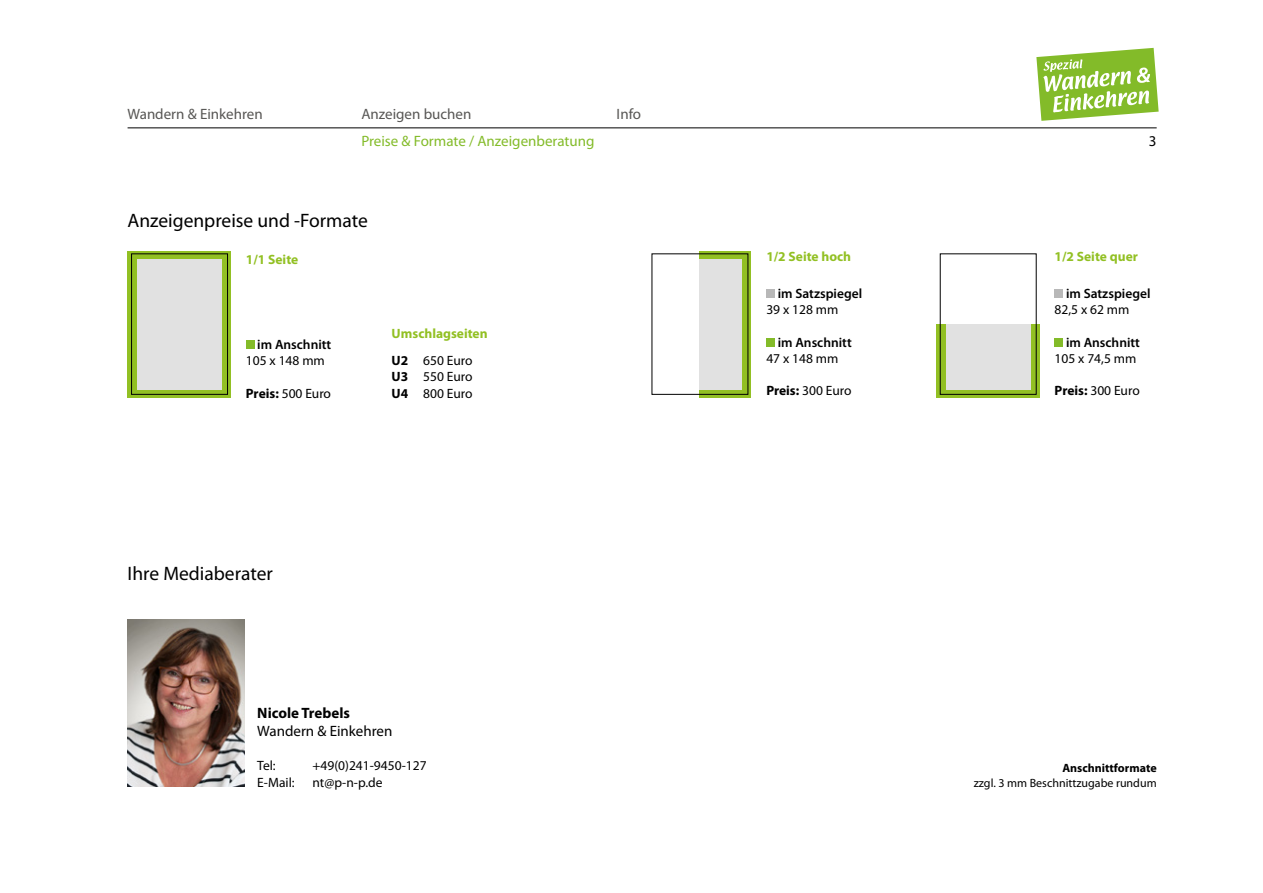
<style>
.page{position:relative;width:1263px;height:893px;background:#fff}
.page>*{position:absolute;margin:0;border:0;box-sizing:border-box;transform-origin:0 0}
.t1{font:19.5px "Myriad Pro";color:#000}
.t2{font:15px "Myriad Pro";color:#575654}
.t3{font:15px "Myriad Pro";color:#83bb29}
.t4{font:15px "Myriad Pro";color:#000}
.t5{font:700 15px "Myriad Pro";color:#000}
.t6{font:13.5px/16.2px "Myriad Pro";color:#000}
.t7{font:600 13.5px "Myriad Pro";color:#000}
.t8{font:700 13.5px/26.7px "Myriad Pro";color:#92c023}
.t9{font:12px "Myriad Pro";color:#000}
.t10{font:700 12px "Myriad Pro";color:#000}
.s1{font-weight:700}
.s2{color:#000}
.s3{font-weight:400;color:#000}
</style>
<div class="page">
<hr style="left:128px;top:128px;width:1029px;height:1px;background:#000">
<svg style="left:1036px;top:48px;width:122px;height:73px"></svg>
<div style="left:246px;top:341px;width:9px;height:8px;background:#83bb29"></div>
<div style="left:766px;top:289px;width:9px;height:9px;background:#b8b8b8"></div>
<div style="left:766px;top:338px;width:9px;height:9px;background:#83bb29"></div>
<div style="left:1054px;top:289px;width:9px;height:9px;background:#b8b8b8"></div>
<div style="left:1054px;top:338px;width:9px;height:9px;background:#83bb29"></div>
<div style="left:128px;top:251px;width:103px;height:147px;background:#92c023"></div>
<div style="left:131px;top:254px;width:97px;height:141px;border:1px solid #000"></div>
<div style="left:138px;top:259px;width:84px;height:130px;background:#e1e1e1"></div>
<svg style="left:700px;top:251px;width:51px;height:147px;fill:#92c023"></svg>
<div style="left:700px;top:259px;width:42px;height:130px;background:#e1e1e1"></div>
<svg style="left:936px;top:324px;width:103px;height:74px;fill:#92c023"></svg>
<div style="left:940px;top:254px;width:96px;height:141px;border:1px solid #000"></div>
<div style="left:946px;top:324px;width:85px;height:65px;background:#e1e1e1"></div>
<img style="left:128px;top:620px;width:117px;height:167px">
<p class="t2" style="left:128px;top:104px;width:137px">Wandern &amp; Einkehren</p>
<p class="t2" style="left:361px;top:104px;width:111px">Anzeigen buchen</p>
<p class="t2" style="left:617px;top:104px;width:26px">Info</p>
<p class="t3" style="left:361px;top:132px;width:235px">Preise &amp; Formate / Anzeigenberatung</p>
<p class="t4" style="left:1149px;top:132px;width:9px">3</p>
<h1 class="t1" style="left:128px;top:209px;width:242px">Anzeigenpreise und -Formate</h1>
<p class="t8" style="left:246px;top:246px;width:54px">1/1 Seite</p>
<p class="t7" style="left:257px;top:336px;width:76px">im Anschnitt</p>
<p class="t6" style="left:246px;top:353px;width:80px">105 x 148 mm</p>
<p class="t6" style="left:246px;top:385px;width:87px"><span class="s1">Preis:</span> 500 Euro</p>
<p class="t8" style="left:392px;top:320px;width:98px">Umschlagseiten<br><span class="s2">U2</span> <span class="s3">650 Euro</span></p>
<p class="t6" style="left:392px;top:369px;width:82px"><span class="s1">U3</span> 550 Euro<br><span class="s1">U4</span> 800 Euro</p>
<h1 class="t1" style="left:128px;top:562px;width:147px">Ihre Mediaberater</h1>
<p class="t5" style="left:257px;top:703px;width:94px">Nicole Trebels</p>
<p class="t4" style="left:257px;top:722px;width:137px">Wandern &amp; Einkehren</p>
<p class="t6" style="left:257px;top:758px;width:20px">Tel:</p>
<p class="t6" style="left:313px;top:758px;width:116px">+49(0)241-9450-127</p>
<p class="t6" style="left:257px;top:774px;width:39px">E-Mail:</p>
<p class="t6" style="left:313px;top:774px;width:72px">nt@p-n-p.de</p>
<p class="t8" style="left:766px;top:242px;width:86px">1/2 Seite hoch</p>
<p class="t7" style="left:778px;top:285px;width:86px">im Satzspiegel</p>
<p class="t6" style="left:766px;top:301px;width:73px">39 x 128 mm</p>
<p class="t7" style="left:778px;top:333px;width:76px">im Anschnitt</p>
<p class="t6" style="left:766px;top:350px;width:73px">47 x 148 mm</p>
<p class="t6" style="left:766px;top:382px;width:87px"><span class="s1">Preis:</span> 300 Euro</p>
<p class="t8" style="left:1054px;top:242px;width:85px">1/2 Seite quer</p>
<p class="t7" style="left:1066px;top:285px;width:86px">im Satzspiegel</p>
<p class="t6" style="left:1054px;top:301px;width:76px">82,5 x 62 mm</p>
<p class="t7" style="left:1066px;top:333px;width:76px">im Anschnitt</p>
<p class="t6" style="left:1054px;top:350px;width:83px">105 x 74,5 mm</p>
<p class="t6" style="left:1054px;top:382px;width:87px"><span class="s1">Preis:</span> 300 Euro</p>
<p class="t10" style="left:1062px;top:760px;width:96px">Anschnittformate</p>
<p class="t9" style="left:974px;top:775px;width:184px">zzgl. 3 mm Beschnittzugabe rundum</p>
</div>
